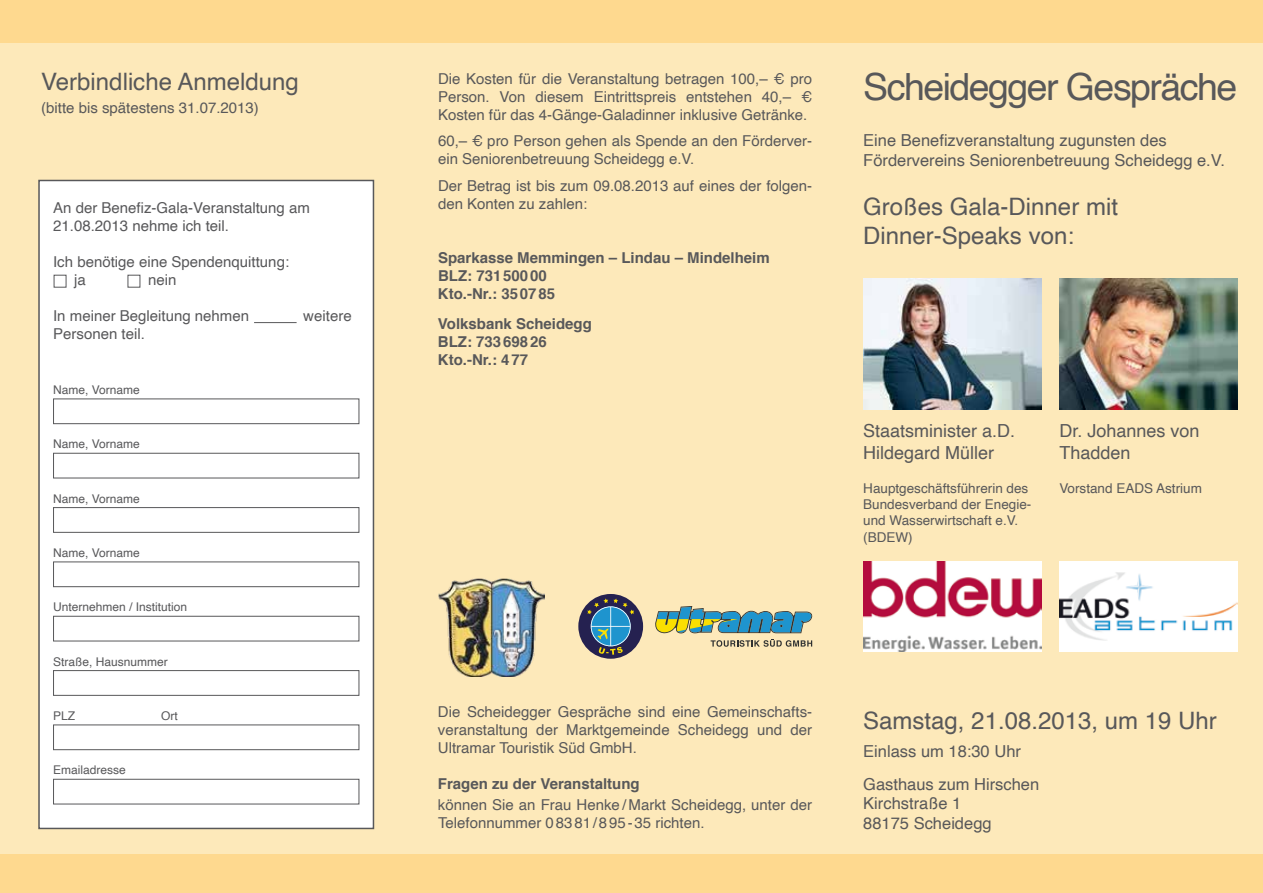
<style>
.page{position:relative;width:1263px;height:893px;background:#fde9ba}
.page>*{position:absolute;margin:0;border:0;box-sizing:border-box;transform-origin:0 0}
.t1{font:37.5px "Helvetica";letter-spacing:-.04em;color:#58585a}
.t2{font:24px/28.8px "Helvetica";color:#58585a}
.t3{font:18px/21.6px "Helvetica";color:#58585a}
.t4{font:16.5px/19.8px "Helvetica";color:#58585a}
.t5{font:15px/18px "Helvetica";color:#58585a}
.t6{font:700 15px/18px "Helvetica";color:#58585a}
.t7{font:13.5px/16.2px "Helvetica";color:#58585a}
.t8{font:12px "Helvetica";color:#58585a}
</style>
<div class="page">
<img style="left:438px;top:579px;width:106px;height:97px">
<div style="left:578px;top:594px;width:65px;height:65px;background:#252150;border-radius:50%"></div>
<svg style="left:587px;top:598px;width:47px;height:57px"></svg>
<svg style="left:711px;top:639px;width:101px;height:8px"></svg>
<svg style="left:655px;top:606px;width:157px;height:27px"></svg>
<div style="left:0;top:855px;width:1263px;height:38px;background:#fed98f"></div>
<div style="left:0;top:0;width:1263px;height:43px;background:#fed98f"></div>
<div style="left:38px;top:180px;width:336px;height:649px;background:#fff;border:2px solid #58585a"></div>
<div style="left:53px;top:453px;width:306px;height:25px;border:1px solid #58585a"></div>
<div style="left:53px;top:507px;width:306px;height:26px;border:1px solid #58585a"></div>
<div style="left:53px;top:561px;width:306px;height:26px;border:1px solid #58585a"></div>
<div style="left:53px;top:616px;width:306px;height:25px;border:1px solid #58585a"></div>
<div style="left:53px;top:670px;width:306px;height:26px;border:1px solid #58585a"></div>
<div style="left:53px;top:724px;width:306px;height:26px;border:1px solid #58585a"></div>
<div style="left:53px;top:779px;width:306px;height:25px;border:1px solid #58585a"></div>
<div style="left:128px;top:275px;width:12px;height:13px;background:#fff;border:1px solid #58585a"></div>
<div style="left:54px;top:275px;width:12px;height:13px;background:#fff;border:1px solid #58585a"></div>
<div style="left:53px;top:399px;width:306px;height:25px;border:1px solid #58585a"></div>
<hr style="left:254px;top:322px;width:43px;height:1px;background:#58585a">
<img style="left:863px;top:279px;width:178px;height:131px">
<img style="left:863px;top:561px;width:178px;height:91px">
<img style="left:1059px;top:279px;width:178px;height:131px">
<div style="left:1059px;top:561px;width:178px;height:91px;background:#fff"></div>
<img style="left:1059px;top:572px;width:178px;height:69px">
<p class="t5" style="left:438px;top:70px;width:376px;text-align:justify">Die Kosten für die Veranstaltung betragen 100,– € pro Person. Von diesem Eintrittspreis entstehen 40,– € Kosten für das 4-Gänge-Galadinner inklusive Getränke.</p>
<p class="t5" style="left:438px;top:132px;width:376px">60,– € pro Person gehen als Spende an den Förderver&shy;ein Seniorenbetreuung Scheidegg e.V.</p>
<p class="t5" style="left:438px;top:177px;width:376px">Der Betrag ist bis zum 09.08.2013 auf eines der folgen&shy;den Konten zu zahlen:</p>
<h2 class="t2" style="left:41px;top:68px;width:259px">Verbindliche Anmeldung</h2>
<h1 class="t1" style="left:863px;top:58px;width:376px">Scheidegger Gespräche</h1>
<p class="t5" style="left:41px;top:99px;width:219px">(bitte bis spätestens 31.07.2013)</p>
<p class="t4" style="left:863px;top:131px;width:363px">Eine Benefizveranstaltung zugunsten des<br>Fördervereins Seniorenbetreuung Scheidegg e.V.</p>
<h2 class="t2" style="left:863px;top:193px;width:256px">Großes Gala-Dinner mit<br>Dinner-Speaks von:</h2>
<p class="t5" style="left:53px;top:199px;width:258px">An der Benefiz-Gala-Veranstaltung am<br>21.08.2013 nehme ich teil.</p>
<p class="t5" style="left:74px;top:253px;width:217px;text-indent:-21px">Ich benötige eine Spendenquittung: ja</p>
<p class="t6" style="left:438px;top:248px;width:333px">Sparkasse Memmingen – Lindau – Mindelheim<br>BLZ: 73150000<br>Kto.-Nr.: 350785</p>
<p class="t6" style="left:438px;top:315px;width:155px">Volksbank Scheidegg<br>BLZ: 73369826<br>Kto.-Nr.: 477</p>
<p class="t5" style="left:148px;top:271px;width:30px">nein</p>
<p class="t5" style="left:53px;top:307px;width:197px">In meiner Begleitung nehmen</p>
<p class="t5" style="left:303px;top:307px;width:50px">weitere</p>
<p class="t5" style="left:53px;top:325px;width:93px">Personen teil.</p>
<p class="t8" style="left:53px;top:381px;width:88px">Name, Vorname</p>
<p class="t8" style="left:53px;top:435px;width:88px">Name, Vorname</p>
<p class="t8" style="left:53px;top:489px;width:88px">Name, Vorname</p>
<p class="t8" style="left:53px;top:544px;width:88px">Name, Vorname</p>
<p class="t8" style="left:53px;top:598px;width:136px">Unternehmen / Institution</p>
<p class="t8" style="left:53px;top:652px;width:116px">Straße, Hausnummer</p>
<p class="t8" style="left:53px;top:707px;width:24px">PLZ</p>
<p class="t8" style="left:161px;top:707px;width:18px">Ort</p>
<p class="t8" style="left:53px;top:761px;width:74px">Emailadresse</p>
<p class="t3" style="left:863px;top:421px;width:154px">Staatsminister a.D.<br>Hildegard Müller</p>
<p class="t7" style="left:863px;top:480px;width:170px">Hauptgeschäftsführerin des<br>Bundesverband der Enegie&shy;und Wasserwirtschaft e.V. (BDEW)</p>
<p class="t3" style="left:1059px;top:421px;width:142px">Dr. Johannes von<br>Thadden</p>
<p class="t7" style="left:1059px;top:480px;width:144px">Vorstand EADS Astrium</p>
<p class="t5" style="left:438px;top:703px;width:376px;text-align:justify">Die Scheidegger Gespräche sind eine Gemeinschafts&shy;veranstaltung der Marktgemeinde Scheidegg und der Ultramar Touristik Süd GmbH.</p>
<p class="t6" style="left:438px;top:774px;width:203px">Fragen zu der Veranstaltung</p>
<p class="t5" style="left:438px;top:796px;width:376px">können Sie an Frau Henke / Markt Scheidegg, unter der<br>Telefonnummer 08381/895-35 richten.</p>
<h2 class="t2" style="left:863px;top:707px;width:355px">Samstag, 21.08.2013, um 19 Uhr</h2>
<p class="t4" style="left:863px;top:735px;width:178px;line-height:32.5px">Einlass um 18:30 Uhr<br>Gasthaus zum Hirschen</p>
<p class="t4" style="left:863px;top:794px;width:130px">Kirchstraße 1<br>88175 Scheidegg</p>
</div>
